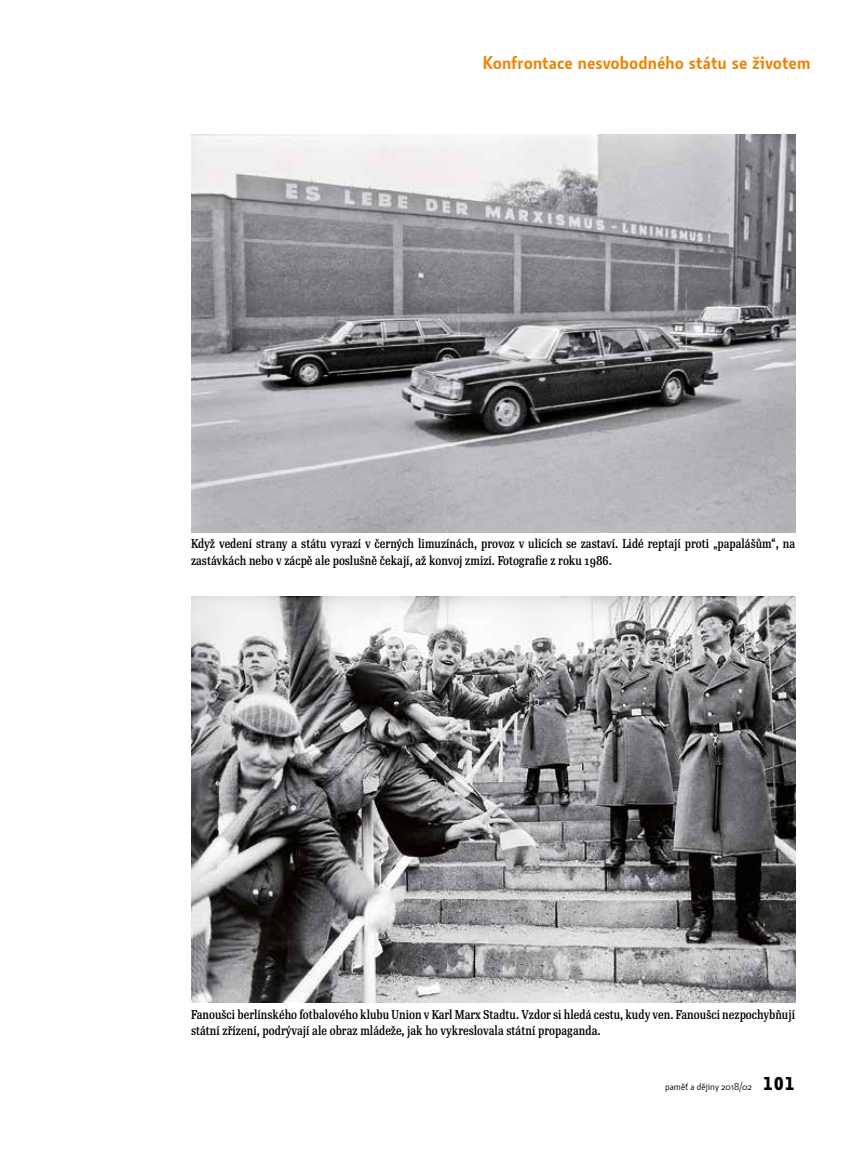
<style>
.page{position:relative;width:859px;height:1149px;background:#fff}
.page>*{position:absolute;margin:0;border:0;box-sizing:border-box;transform-origin:0 0}
.t1{font:600 18px "Botanika Std";color:#f08100}
.t2{font:500 12.45px/16.2px "Re Public Std Cond";color:#000}
.t3{font:9.75px "Botanika Std";color:#000}
.s1{font-family:"Botanika Mono";font-weight:700;font-size:18px}
</style>
<div class="page">
<img style="left:191px;top:135px;width:604px;height:397px">
<img style="left:191px;top:596px;width:604px;height:405px">
<h1 class="t1" style="left:483px;top:51px;width:329px">Konfrontace nesvobodného státu se životem</h1>
<p class="t2" style="left:191px;top:535px;width:606px">Když vedení strany a státu vyrazí v černých limuzínách, provoz v ulicích se zastaví. Lidé reptají proti „papalášům“, na zastávkách nebo v zácpě ale poslušně čekají, až konvoj zmizí. Fotografie z roku 1986.</p>
<p class="t2" style="left:191px;top:1005px;width:606px">Fanoušci berlínského fotbalového klubu Union v Karl Marx Stadtu. Vzdor si hledá cestu, kudy ven. Fanoušci nezpochybňují státní zřízení, podrývají ale obraz mládeže, jak ho vykreslovala státní propaganda.</p>
<p class="t3" style="left:665px;top:1080px;width:132px">paměť a dějiny 2018/02 <span class="s1">101</span></p>
</div>
